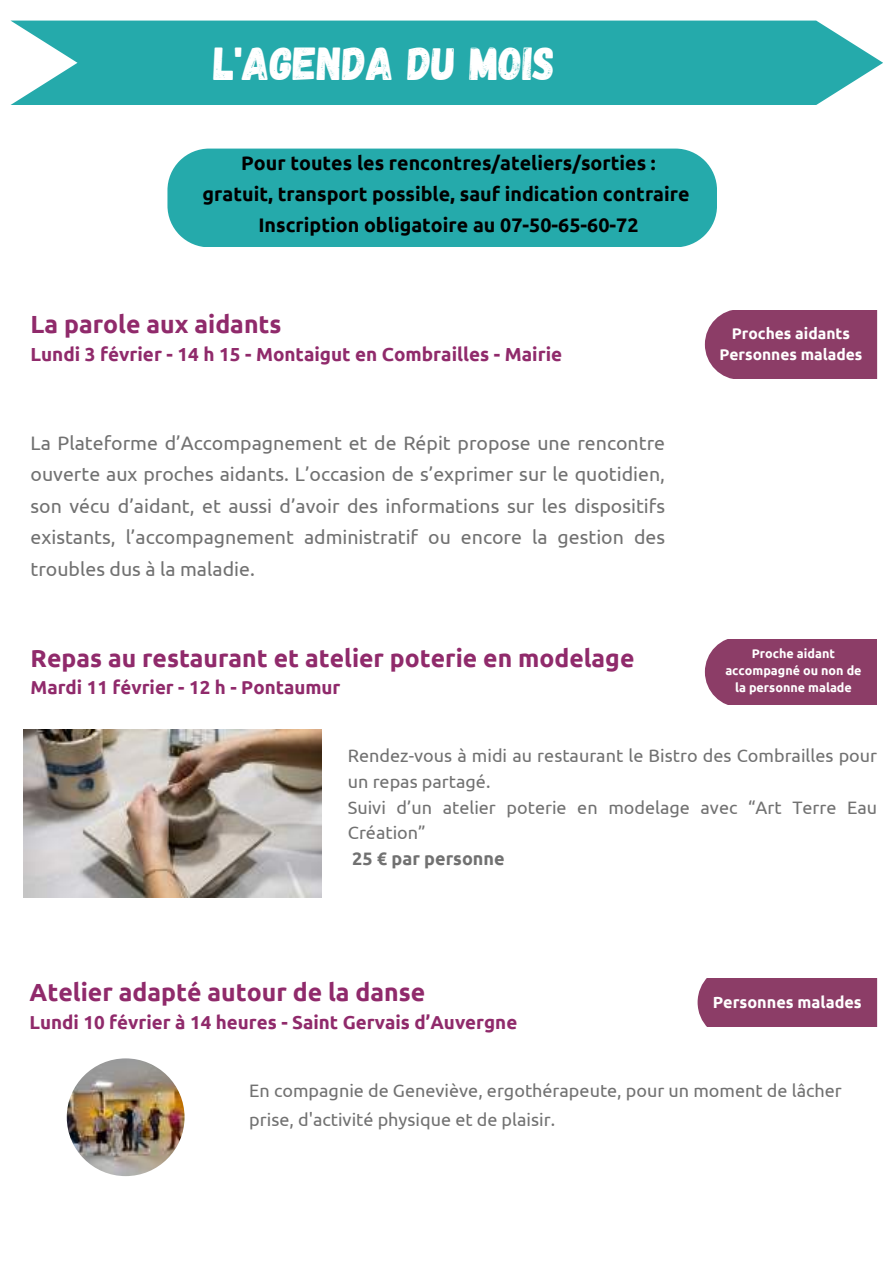
<style>
.page{position:relative;width:894px;height:1264px;background:#fff}
.page>*{position:absolute;margin:0;border:0;box-sizing:border-box;transform-origin:0 0}
.t1{font:46.2px "Gagalin";color:#fff}
.t2{font:700 24.75px "Ubuntu";color:#902a6b}
.t3{font:700 19.65px/30.6px "Ubuntu";color:#000;text-align:center}
.t4{font:19.5px/31.5px "Ubuntu";color:#717171;text-align:justify}
.t5{font:700 18.9px "Ubuntu";color:#902a6b}
.t6{font:700 18.75px "Ubuntu";color:#902a6b}
.t7{font:18px/25.8px "Ubuntu";color:#717171}
.t8{font:700 18px "Ubuntu";color:#717171}
.t9{font:700 16.2px "Ubuntu";color:#fff}
.t10{font:700 15.6px/21.3px "Ubuntu";color:#fff;text-align:center}
.t11{font:700 12.6px/16.8px "Ubuntu";color:#fff;text-align:center}
</style>
<div class="page">
<svg style="left:10px;top:21px;width:872px;height:84px;background:#35b0b1"></svg>
<div style="left:167px;top:148px;width:549px;height:99px;background:#25aaab"></div>
<div style="left:704px;top:311px;width:172px;height:67px;background:#8c3d67"></div>
<div style="left:704px;top:639px;width:172px;height:65px;background:#8c3d67"></div>
<img style="left:67px;top:1058px;width:117px;height:118px;border-radius:50%">
<div style="left:697px;top:978px;width:179px;height:47px;background:#8c3d67"></div>
<img style="left:24px;top:729px;width:298px;height:168px">
<h1 class="t1" style="left:213px;top:33px;width:343px">L'AGENDA DU MOIS</h1>
<p class="t3" style="left:202px;top:148px;width:488px">Pour toutes les rencontres/ateliers/sorties : gratuit, transport possible, sauf indication contraire<br>Inscription obligatoire au 07-50-65-60-72</p>
<p class="t2" style="left:31px;top:310px;width:252px">La parole aux aidants</p>
<p class="t5" style="left:31px;top:343px;width:533px">Lundi 3 février - 14 h 15 - Montaigut en Combrailles - Mairie</p>
<p class="t4" style="left:31px;top:426px;width:636px">La Plateforme d’Accompagnement et de Répit propose une rencontre ouverte aux proches aidants. L’occasion de s’exprimer sur le quotidien, son vécu d’aidant, et aussi d’avoir des informations sur les dispositifs existants, l’accompagnement administratif ou encore la gestion des troubles dus à la maladie.</p>
<p class="t2" style="left:31px;top:643px;width:605px">Repas au restaurant et atelier poterie en modelage</p>
<p class="t6" style="left:31px;top:676px;width:311px">Mardi 11 février - 12 h - Pontaumur</p>
<p class="t10" style="left:719px;top:322px;width:144px">Proches aidants<br>Personnes malades</p>
<p class="t11" style="left:725px;top:645px;width:138px">Proche aidant accompagné ou non de la personne malade</p>
<p class="t7" style="left:348px;top:742px;width:530px">Rendez-vous à midi au restaurant le Bistro des Combrailles pour un repas partagé.<br>Suivi d’un atelier poterie en modelage avec “Art Terre Eau Création”</p>
<p class="t8" style="left:352px;top:848px;width:154px">25 € par personne</p>
<p class="t2" style="left:30px;top:977px;width:397px">Atelier adapté autour de la danse</p>
<p class="t6" style="left:30px;top:1011px;width:489px">Lundi 10 février à 14 heures - Saint Gervais d’Auvergne</p>
<p class="t9" style="left:712px;top:992px;width:150px">Personnes malades</p>
<p class="t7" style="left:249px;top:1075px;width:593px;line-height:29.2px">En compagnie de Geneviève, ergothérapeute, pour un moment de lâcher prise, d'activité physique et de plaisir.</p>
</div>
